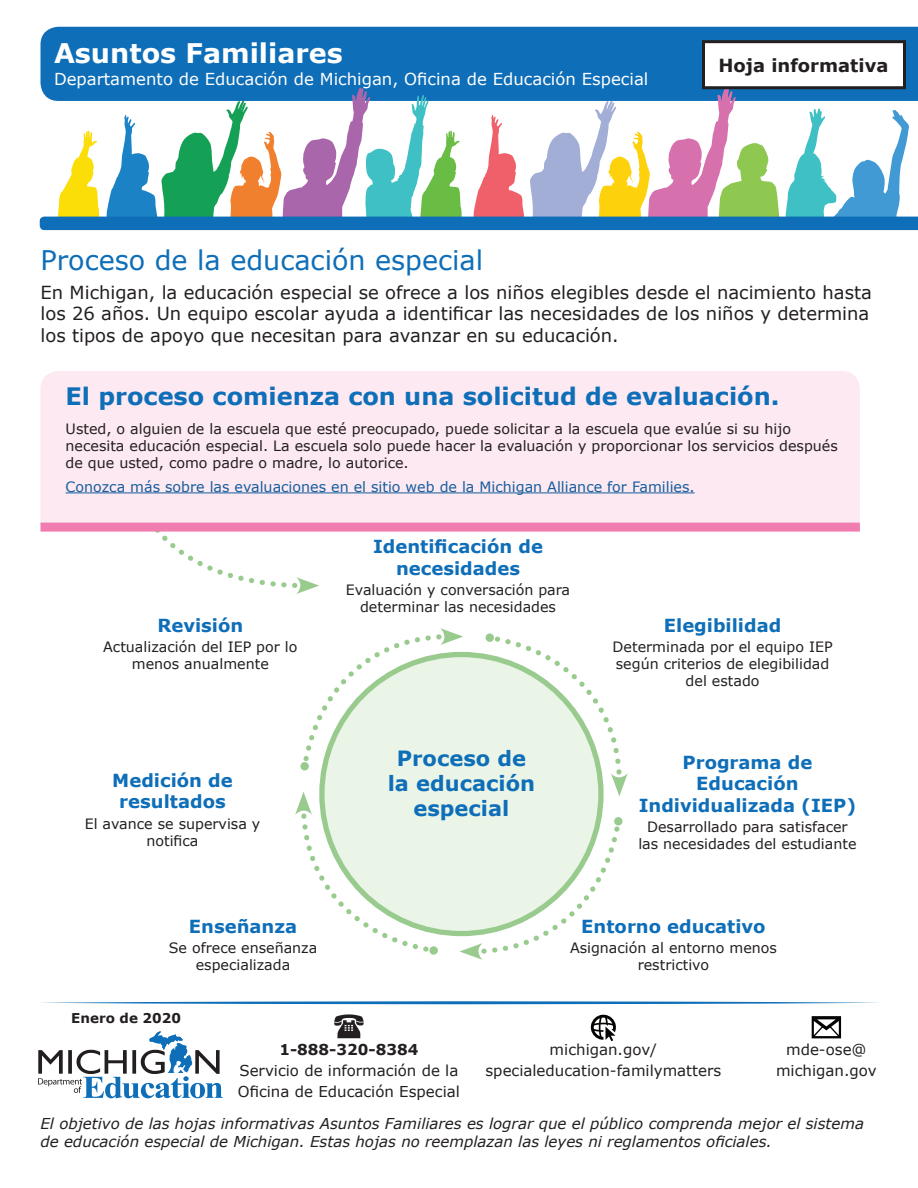
<style>
.page{position:relative;width:918px;height:1188px;background:#fff}
.page>*{position:absolute;margin:0;border:0;box-sizing:border-box;transform-origin:0 0}
.t1{font:27px "Verdana";color:#0e6eb8}
.t2{font:700 27px "Verdana";color:#fff}
.H4g{font:700 24px "Verdana";color:#0e6eb8}
.H3b{font:700 21px/25.2px "Verdana";color:#0e6eb8;text-align:center}
.t3{font:18px/21.6px "Verdana";color:#231f20}
.t4{font:700 18px/21.6px "Verdana";color:#0e6eb8;text-align:center}
.FactSheet{font:700 18px "Verdana";color:#231f20}
.t5{font:16.5px "Verdana";color:#fff}
.FactSheet-2{font:italic 15px/18px "Verdana";color:#231f20}
.t6{font:15px/21px "Verdana";color:#231f20;text-align:center}
.t7{font:700 15px "Verdana";color:#231f20}
.t8{font:14.25px/17.1px "Verdana";color:#231f20;text-align:center}
.t9{font:14.25px "Verdana";color:#175d9e}
.t10{font:700 13.5px "Verdana";color:#231f20}
</style>
<div class="page">
<div style="left:322px;top:655px;width:279px;height:279px;background:#eaf4e7;border-radius:50%"></div>
<svg style="left:295px;top:792px;width:140px;height:160px"></svg>
<div style="left:429px;top:946px;width:9px;height:9px;background:#99cb8f;border-radius:50%"></div>
<svg style="left:489px;top:636px;width:139px;height:160px"></svg>
<div style="left:486px;top:633px;width:8px;height:9px;background:#99cb8f;border-radius:50%"></div>
<svg style="left:303px;top:628px;width:160px;height:141px"></svg>
<div style="left:300px;top:762px;width:9px;height:9px;background:#99cb8f;border-radius:50%"></div>
<svg style="left:460px;top:819px;width:160px;height:141px"></svg>
<div style="left:614px;top:817px;width:9px;height:9px;background:#99cb8f;border-radius:50%"></div>
<svg style="left:156px;top:532px;width:163px;height:62px"></svg>
<div style="left:40px;top:371px;width:820px;height:152px;background:#fce9f1"></div>
<hr style="left:66px;top:492px;width:629px;height:1px;background:#175d9e">
<div style="left:40px;top:523px;width:820px;height:9px;background:#f17cb0"></div>
<div style="left:40px;top:27px;width:878px;height:61px;background:#0e6eb8"></div>
<svg style="left:41px;top:1001px;width:838px;height:3px"></svg>
<svg style="left:40px;top:88px;width:878px;height:142px"></svg>
<div style="left:704px;top:42px;width:201px;height:46px;background:#fff"></div>
<div style="left:702px;top:40px;width:204px;height:49px;border:3px solid #231f20"></div>
<svg style="left:38px;top:1031px;width:185px;height:67px"></svg>
<svg style="left:334px;top:1014px;width:30px;height:24px"></svg>
<svg style="left:591px;top:1015px;width:25px;height:26px"></svg>
<svg style="left:812px;top:1016px;width:29px;height:22px"></svg>
<h1 class="t2" style="left:54px;top:34px;width:290px">Asuntos Familiares</h1>
<p class="t5" style="left:54px;top:68px;width:596px">Departamento de Educación de Michigan, Oficina de Educación Especial</p>
<p class="FactSheet" style="left:718px;top:52px;width:171px">Hoja informativa</p>
<h2 class="t1" style="left:40px;top:242px;width:444px">Proceso de la educación especial</h2>
<p class="t3" style="left:40px;top:281px;width:833px">En Michigan, la educación especial se ofrece a los niños elegibles desde el nacimiento hasta los 26 años. Un equipo escolar ayuda a identificar las necesidades de los niños y determina los tipos de apoyo que necesitan para avanzar en su educación.</p>
<h4 class="H4g" style="left:66px;top:380px;width:715px">El proceso comienza con una solicitud de evaluación.</h4>
<p class="t8" style="left:66px;top:420px;width:774px;text-align:left">Usted, o alguien de la escuela que esté preocupado, puede solicitar a la escuela que evalúe si su hijo necesita educación especial. La escuela solo puede hacer la evaluación y proporcionar los servicios después de que usted, como padre o madre, lo autorice.</p>
<p class="t9" style="left:66px;top:477px;width:631px">Conozca más sobre las evaluaciones en el sitio web de la Michigan Alliance for Families.</p>
<h5 class="t4" style="left:157px;top:614px;width:87px">Revisión</h5>
<p class="t8" style="left:103px;top:638px;width:196px">Actualización del IEP por lo menos anualmente</p>
<h5 class="t4" style="left:112px;top:769px;width:122px">Medición de resultados</h5>
<p class="t8" style="left:85px;top:815px;width:177px">El avance se supervisa y notifica</p>
<h5 class="t4" style="left:189px;top:915px;width:110px">Enseñanza</h5>
<p class="t8" style="left:169px;top:939px;width:150px">Se ofrece enseñanza especializada</p>
<p class="t10" style="left:71px;top:1009px;width:111px">Enero de 2020</p>
<h5 class="t4" style="left:373px;top:535px;width:171px">Identificación de necesidades</h5>
<p class="t8" style="left:346px;top:581px;width:226px">Evaluación y conversación para determinar las necesidades</p>
<h3 class="H3b" style="left:388px;top:745px;width:149px">Proceso de la educación especial</h3>
<h5 class="t4" style="left:664px;top:614px;width:119px">Elegibilidad</h5>
<p class="t8" style="left:613px;top:638px;width:221px">Determinada por el equipo IEP según criterios de elegibilidad del estado</p>
<h5 class="t4" style="left:639px;top:751px;width:219px">Programa de<br>Educación<br>Individualizada (IEP)</h5>
<p class="t8" style="left:638px;top:818px;width:220px">Desarrollado para satisfacer las necesidades del estudiante</p>
<h5 class="t4" style="left:581px;top:915px;width:186px">Entorno educativo</h5>
<p class="t8" style="left:570px;top:939px;width:209px">Asignación al entorno menos restrictivo</p>
<p class="t6" style="left:486px;top:1039px;width:237px">michigan.gov/ specialeducation-familymatters</p>
<p class="t6" style="left:776px;top:1039px;width:102px">mde-ose@ michigan.gov</p>
<p class="FactSheet-2" style="left:40px;top:1115px;width:825px">El objetivo de las hojas informativas Asuntos Familiares es lograr que el público comprenda mejor el sistema de educación especial de Michigan. Estas hojas no reemplazan las leyes ni reglamentos oficiales.</p>
<p class="t7" style="left:279px;top:1039px;width:140px">1-888-320-8384</p>
<p class="t6" style="left:238px;top:1060px;width:224px;text-align:left">Servicio de información de la<br>Oficina de Educación Especial</p>
</div>
